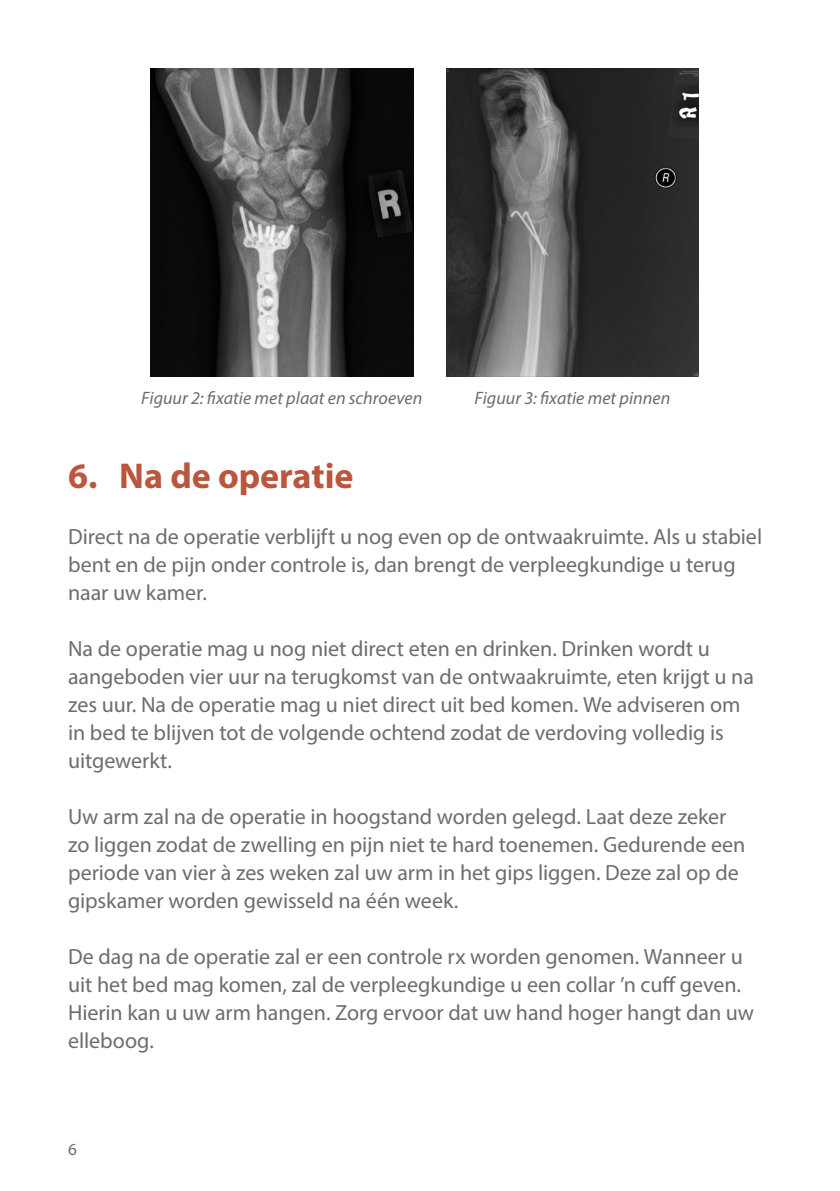
<style>
.page{position:relative;width:840px;height:1191px;background:#fff}
.page>*{position:absolute;margin:0;border:0;box-sizing:border-box;transform-origin:0 0}
.t1{font:700 36px "Myriad Pro";letter-spacing:-.005em;color:#ba553e}
.Broodtekst{font:22px/28px "Myriad Pro";color:#6c6d70}
.Broodtekst-2{font:italic 18px "Myriad Pro";color:#6c6d70}
.t2{font:17px "Myriad Pro";color:#6c6d70}
</style>
<div class="page">
<img style="left:150px;top:68px;width:263px;height:308px">
<img style="left:446px;top:68px;width:252px;height:308px">
<p class="Broodtekst-2" style="left:141px;top:387px;width:282px">Figuur 2: fixatie met plaat en schroeven</p>
<p class="Broodtekst-2" style="left:474px;top:387px;width:197px">Figuur 3: fixatie met pinnen</p>
<p class="t1" style="left:68px;top:452px;width:287px">6. Na de operatie</p>
<p class="Broodtekst" style="left:68px;top:522px;width:695px">Direct na de operatie verblijft u nog even op de ontwaakruimte. Als u stabiel bent en de pijn onder controle is, dan brengt de verpleegkundige u terug naar uw kamer.</p>
<p class="Broodtekst" style="left:68px;top:634px;width:687px">Na de operatie mag u nog niet direct eten en drinken. Drinken wordt u aangeboden vier uur na terugkomst van de ontwaakruimte, eten krijgt u na zes uur. Na de operatie mag u niet direct uit bed komen. We adviseren om in bed te blijven tot de volgende ochtend zodat de verdoving volledig is uitgewerkt.</p>
<p class="Broodtekst" style="left:68px;top:802px;width:678px">Uw arm zal na de operatie in hoogstand worden gelegd. Laat deze zeker zo liggen zodat de zwelling en pijn niet te hard toenemen. Gedurende een periode van vier à zes weken zal uw arm in het gips liggen. Deze zal op de gipskamer worden gewisseld na één week.</p>
<p class="Broodtekst" style="left:68px;top:942px;width:687px">De dag na de operatie zal er een controle rx worden genomen. Wanneer u uit het bed mag komen, zal de verpleegkundige u een collar ’n cuff geven.<br>Hierin kan u uw arm hangen. Zorg ervoor dat uw hand hoger hangt dan uw elleboog.</p>
<p class="t2" style="left:68px;top:1138px;width:10px">6</p>
</div>
